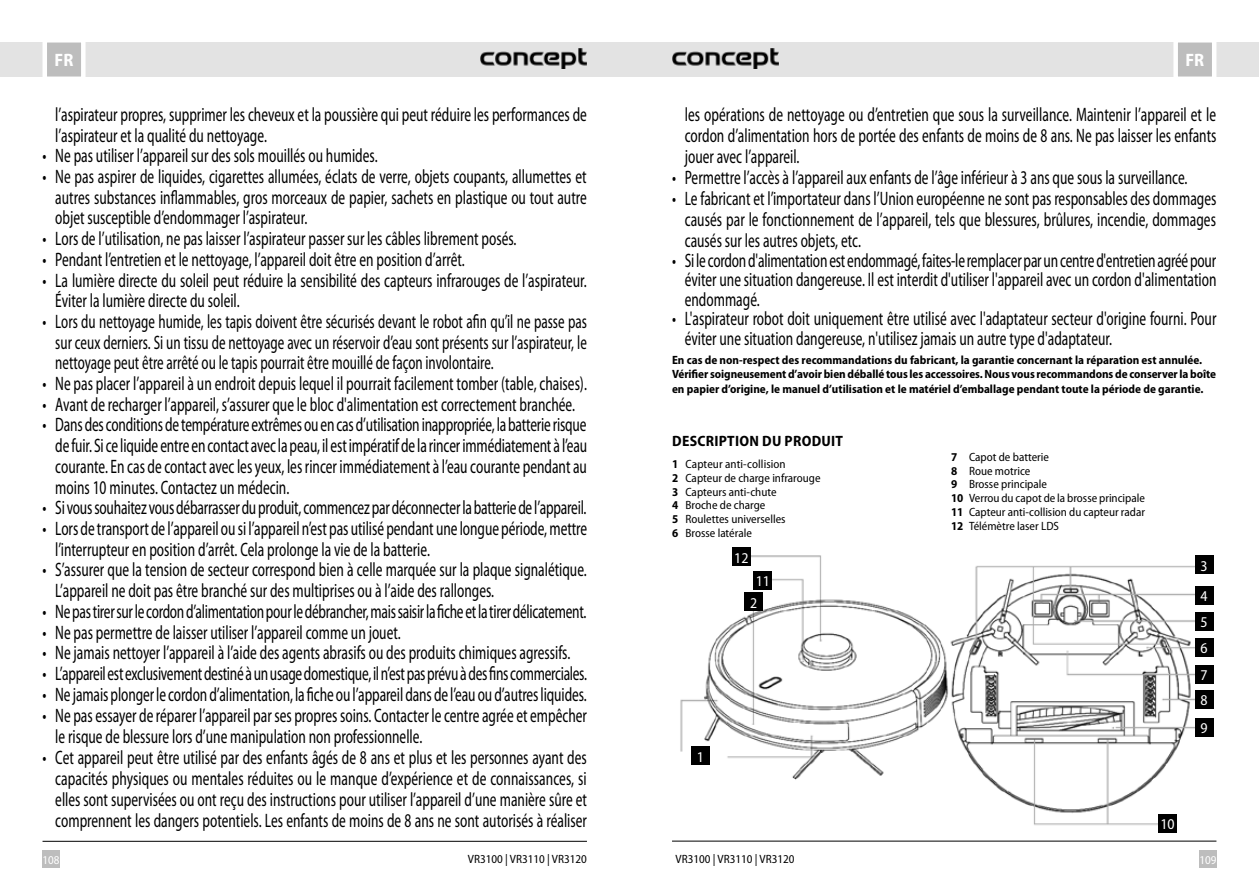
<style>
.page{position:relative;width:1259px;height:893px;background:#fff}
.page>*{position:absolute;margin:0;border:0;box-sizing:border-box;transform-origin:0 0}
.t1{font:semi-condensed 19.5px/20.7px "Myriad Pro";color:#000;scale:.75 1}
.t2{font:semi-condensed 19.5px/20.7px "Myriad Pro";color:#000;text-align:justify;scale:.73 1}
.t3{font:semi-condensed 19.5px "Myriad Pro";letter-spacing:-.02em;color:#000;scale:.75 1}
.t4{font:700 semi-condensed 18px "Myriad Pro";color:#fff}
.t5{font:700 semi-condensed 15px "Myriad Pro";letter-spacing:.02em;color:#000}
.t6{font:semi-condensed 15px/26.7px "Myriad Pro";color:#fff}
.t7{font:semi-condensed 12px/13.8px "Myriad Pro";color:#000}
.t8{font:700 semi-condensed 12px/14.4px "Myriad Pro";color:#000}
.t9{font:semi-condensed 12px "Myriad Pro";letter-spacing:-.005em;color:#fff}
.s1{font-weight:700}
</style>
<div class="page">
<div style="left:629px;top:43px;width:630px;height:34px;background:#e3e3e3"></div>
<div style="left:0;top:43px;width:629px;height:34px;background:#e3e3e3"></div>
<div style="left:43px;top:850px;width:17px;height:17px;background:#bdbdbd"></div>
<div style="left:1199px;top:850px;width:17px;height:17px;background:#bdbdbd"></div>
<svg style="left:1171px;top:42px;width:47px;height:35px;background:#cecece"></svg>
<svg style="left:40px;top:42px;width:48px;height:35px;background:#cecece"></svg>
<hr style="left:672px;top:841px;width:544px;height:1px;background:#000">
<hr style="left:43px;top:841px;width:544px;height:1px;background:#000">
<img style="left:480px;top:48px;width:107px;height:21px">
<img style="left:672px;top:48px;width:106px;height:21px">
<img style="left:680px;top:547px;width:527px;height:285px">
<div style="left:744px;top:592px;width:19px;height:19px;background:#000"></div>
<div style="left:691px;top:746px;width:18px;height:19px;background:#000"></div>
<div style="left:1195px;top:555px;width:18px;height:19px;background:#000"></div>
<div style="left:1195px;top:586px;width:18px;height:19px;background:#000"></div>
<div style="left:1195px;top:612px;width:18px;height:19px;background:#000"></div>
<div style="left:1195px;top:638px;width:18px;height:19px;background:#000"></div>
<div style="left:1195px;top:665px;width:18px;height:19px;background:#000"></div>
<div style="left:1195px;top:690px;width:18px;height:19px;background:#000"></div>
<div style="left:1195px;top:718px;width:18px;height:18px;background:#000"></div>
<div style="left:1158px;top:814px;width:18px;height:18px;background:#000"></div>
<div style="left:753px;top:571px;width:19px;height:19px;background:#000"></div>
<div style="left:732px;top:547px;width:18px;height:19px;background:#000"></div>
<p class="t4" style="left:55px;top:50px;width:20px">FR</p>
<p class="t4" style="left:1185px;top:50px;width:20px">FR</p>
<p class="t1" style="left:55px;top:104px;width:710px">l’aspirateur propres, supprimer les cheveux et la poussière qui peut réduire les performances de l’aspirateur et la qualité du nettoyage.</p>
<p class="t1" style="left:43px;top:146px;width:448px">• Ne pas utiliser l’appareil sur des sols mouillés ou humides.</p>
<p class="t1" style="left:55px;top:167px;width:710px;text-align:justify;text-indent:-13px">• Ne pas aspirer de liquides, cigarettes allumées, éclats de verre, objets coupants, allumettes et autres substances inflammables, gros morceaux de papier, sachets en plastique ou tout autre objet susceptible d’endommager l’aspirateur.</p>
<p class="t1" style="left:43px;top:229px;width:633px">• Lors de l’utilisation, ne pas laisser l’aspirateur passer sur les câbles librement posés.</p>
<p class="t1" style="left:43px;top:249px;width:564px">• Pendant l’entretien et le nettoyage, l’appareil doit être en position d’arrêt.</p>
<p class="t1" style="left:55px;top:270px;width:710px;text-indent:-13px">• La lumière directe du soleil peut réduire la sensibilité des capteurs infrarouges de l’aspirateur.<br>Éviter la lumière directe du soleil.</p>
<p class="t2" style="left:55px;top:311px;width:730px;text-indent:-13px">• Lors du nettoyage humide, les tapis doivent être sécurisés devant le robot afin qu’il ne passe pas sur ceux derniers. Si un tissu de nettoyage avec un réservoir d’eau sont présents sur l’aspirateur, le nettoyage peut être arrêté ou le tapis pourrait être mouillé de façon involontaire.</p>
<p class="t1" style="left:43px;top:374px;width:727px">• Ne pas placer l’appareil à un endroit depuis lequel il pourrait facilement tomber (table, chaises).</p>
<p class="t1" style="left:43px;top:394px;width:711px">• Avant de recharger l’appareil, s’assurer que le bloc d'alimentation est correctement branchée.</p>
<p class="t1" style="left:55px;top:415px;width:711px;text-align:justify;text-indent:-13px">• Dans des conditions de température extrêmes ou en cas d’utilisation inappropriée, la batterie risque de fuir. Si ce liquide entre en contact avec la peau, il est impératif de la rincer immédiatement à l’eau courante. En cas de contact avec les yeux, les rincer immédiatement à l’eau courante pendant au moins 10 minutes. Contactez un médecin.</p>
<p class="t1" style="left:43px;top:498px;width:727px">• Si vous souhaitez vous débarrasser du produit, commencez par déconnecter la batterie de l’appareil.</p>
<p class="t1" style="left:55px;top:519px;width:711px;text-indent:-13px">• Lors de transport de l’appareil ou si l’appareil n’est pas utilisé pendant une longue période, mettre l’interrupteur en position d’arrêt. Cela prolonge la vie de la batterie.</p>
<p class="t1" style="left:55px;top:560px;width:710px;text-indent:-13px">• S’assurer que la tension de secteur correspond bien à celle marquée sur la plaque signalétique.<br>L’appareil ne doit pas être branché sur des multiprises ou à l’aide des rallonges.</p>
<p class="t3" style="left:43px;top:601px;width:727px">• Ne pas tirer sur le cordon d’alimentation pour le débrancher, mais saisir la fiche et la tirer délicatement.</p>
<p class="t1" style="left:43px;top:622px;width:479px">• Ne pas permettre de laisser utiliser l’appareil comme un jouet.</p>
<p class="t1" style="left:43px;top:643px;width:705px">• Ne jamais nettoyer l’appareil à l’aide des agents abrasifs ou des produits chimiques agressifs.</p>
<p class="t3" style="left:43px;top:663px;width:727px">• L’appareil est exclusivement destiné à un usage domestique, il n’est pas prévu à des fins commerciales.</p>
<p class="t1" style="left:43px;top:684px;width:727px">• Ne jamais plonger le cordon d’alimentation, la fiche ou l’appareil dans de l’eau ou d’autres liquides.</p>
<p class="t1" style="left:55px;top:705px;width:710px;text-indent:-13px">• Ne pas essayer de réparer l’appareil par ses propres soins. Contacter le centre agrée et empêcher le risque de blessure lors d’une manipulation non professionnelle.</p>
<p class="t1" style="left:55px;top:747px;width:710px;text-align:justify;text-indent:-13px">• Cet appareil peut être utilisé par des enfants âgés de 8 ans et plus et les personnes ayant des capacités physiques ou mentales réduites ou le manque d’expérience et de connaissances, si elles sont supervisées ou ont reçu des instructions pour utiliser l’appareil d’une manière sûre et comprennent les dangers potentiels. Les enfants de moins de 8 ans ne sont autorisés à réaliser</p>
<p class="t1" style="left:685px;top:104px;width:710px;text-align:justify">les opérations de nettoyage ou d’entretien que sous la surveillance. Maintenir l’appareil et le cordon d’alimentation hors de portée des enfants de moins de 8 ans. Ne pas laisser les enfants jouer avec l’appareil.</p>
<p class="t1" style="left:672px;top:168px;width:689px">• Permettre l’accès à l’appareil aux enfants de l’âge inférieur à 3 ans que sous la surveillance.</p>
<p class="t1" style="left:685px;top:188px;width:710px;text-align:justify;text-indent:-13px">• Le fabricant et l’importateur dans l’Union européenne ne sont pas responsables des dommages causés par le fonctionnement de l’appareil, tels que blessures, brûlures, incendie, dommages causés sur les autres objets, etc.</p>
<p class="t1" style="left:685px;top:251px;width:710px;line-height:19.5px;text-align:justify;text-indent:-13px">• Si le cordon d'alimentation est endommagé, faites-le remplacer par un centre d'entretien agréé pour éviter une situation dangereuse. Il est interdit d'utiliser l'appareil avec un cordon d'alimentation endommagé.</p>
<p class="t1" style="left:685px;top:309px;width:710px;line-height:19.5px;text-indent:-13px">• L'aspirateur robot doit uniquement être utilisé avec l'adaptateur secteur d'origine fourni. Pour éviter une situation dangereuse, n'utilisez jamais un autre type d'adaptateur.</p>
<p class="t8" style="left:672px;top:353px;width:546px">En cas de non-respect des recommandations du fabricant, la garantie concernant la réparation est annulée.<br>Vérifier soigneusement d’avoir bien déballé tous les accessoires. Nous vous recommandons de conserver la boîte en papier d’origine, le manuel d’utilisation et le matériel d’emballage pendant toute la période de garantie.</p>
<p class="t5" style="left:672px;top:432px;width:172px">DESCRIPTION DU PRODUIT</p>
<p class="t7" style="left:672px;top:457px;width:150px"><span class="s1">1</span> Capteur anti-collision<br><span class="s1">2</span> Capteur de charge infrarouge<br><span class="s1">3</span> Capteurs anti-chute<br><span class="s1">4</span> Broche de charge<br><span class="s1">5</span> Roulettes universelles<br><span class="s1">6</span> Brosse latérale</p>
<p class="t6" style="left:734px;top:544px;width:16px">12</p>
<p class="t6" style="left:755px;top:568px;width:16px">11</p>
<p class="t6" style="left:750px;top:589px;width:9px">2</p>
<p class="t6" style="left:697px;top:743px;width:9px">1</p>
<p class="t7" style="left:951px;top:450px;width:195px"><span class="s1">7</span> Capot de batterie<br><span class="s1">8</span> Roue motrice<br><span class="s1">9</span> Brosse principale<br><span class="s1">10</span> Verrou du capot de la brosse principale<br><span class="s1">11</span> Capteur anti-collision du capteur radar<br><span class="s1">12</span> Télémètre laser LDS</p>
<p class="t6" style="left:1200px;top:550px;width:9px;line-height:30.6px">3<br>4</p>
<p class="t6" style="left:1200px;top:609px;width:9px;text-align:justify">5<br>6<br>7</p>
<p class="t6" style="left:1200px;top:687px;width:9px;line-height:27.6px">8<br>9</p>
<p class="t6" style="left:1160px;top:811px;width:16px">10</p>
<p class="t7" style="left:468px;top:852px;width:121px">VR3100 | VR3110 | VR3120</p>
<p class="t7" style="left:675px;top:852px;width:121px">VR3100 | VR3110 | VR3120</p>
<p class="t9" style="left:43px;top:853px;width:19px">108</p>
<p class="t9" style="left:1199px;top:853px;width:19px">109</p>
</div>
